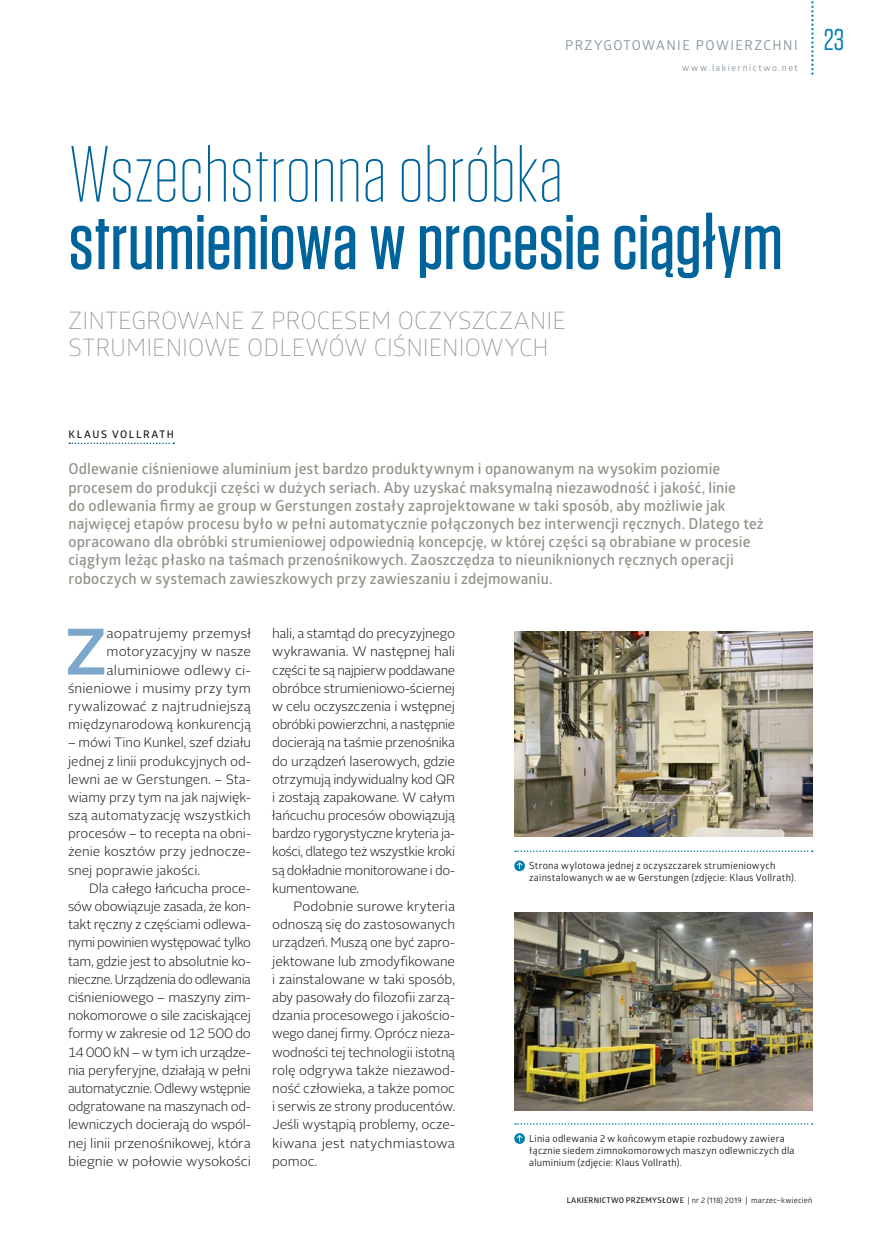
<style>
.page{position:relative;width:872px;height:1234px;background:#fff}
.page>*{position:absolute;margin:0;border:0;box-sizing:border-box;transform-origin:0 0}
.t1{font:500 79.5px "Tungsten";color:#00649c}
.t2{font:200 79.5px "Tungsten";letter-spacing:-.005em;color:#00649c}
.t3{font:500 65.4px "Alright Sans";color:#7da8cc}
.t4{font:30px "Tungsten";color:#007daf}
.t5{font:300 24px/27px "Glober";letter-spacing:.005em;color:#919188}
.t6{font:600 15px/18.1px "Glober";letter-spacing:.005em;color:#919188}
.t7{font:300 13.5px/18.1px "Alright Sans";color:#1a1a18;text-align:justify}
.t8{font:300 13.5px/18.1px "Alright Sans";color:#1a1a18;text-align:right;scale:1.04 1}
.t9{font:13.5px "Glober";letter-spacing:.11em;color:#83929b}
.t10{font:600 10.5px "Glober";letter-spacing:.155em;color:#1a1a18}
.t11{font:9.75px/12px "Glober";letter-spacing:.025em;color:#1a1a18}
.t12{font:9px "Glober";letter-spacing:.165em;color:#83929b}
.t13{font:7.8px "Glober";letter-spacing:.025em;color:#1a1a18}
.s1{font-weight:600}
</style>
<div class="page">
<svg style="left:69px;top:442px;width:105px;height:2px"></svg>
<img style="left:514px;top:631px;width:298px;height:205px">
<img style="left:514px;top:912px;width:298px;height:198px">
<svg style="left:515px;top:850px;width:297px;height:1px"></svg>
<svg style="left:514px;top:860px;width:11px;height:10px"></svg>
<svg style="left:515px;top:1123px;width:297px;height:1px"></svg>
<svg style="left:514px;top:1133px;width:11px;height:10px"></svg>
<svg style="left:811px;top:1px;width:2px;height:74px"></svg>
<p class="t9" style="left:565px;top:36px;width:234px">PRZYGOTOWANIE POWIERZCHNI</p>
<h3 class="t4" style="left:823px;top:24px;width:22px">23</h3>
<p class="t12" style="left:682px;top:61px;width:117px">www.lakiernictwo.net</p>
<h1 class="t2" style="left:68px;top:134px;width:496px">Wszechstronna obróbka</h1>
<h1 class="t1" style="left:68px;top:200px;width:716px">strumieniowa w procesie ciągłym</h1>
<h3 class="t5" style="left:69px;top:305px;width:498px">ZINTEGROWANE Z PROCESEM OCZYSZCZANIE<br>STRUMIENIOWE ODLEWÓW CIŚNIENIOWYCH</h3>
<p class="t10" style="left:69px;top:427px;width:107px">KLAUS VOLLRATH</p>
<p class="t6" style="left:68px;top:459px;width:697px">Odlewanie ciśnieniowe aluminium jest bardzo produktywnym i opanowanym na wysokim poziomie procesem do produkcji części w dużych seriach. Aby uzyskać maksymalną niezawodność i jakość, linie<br>do odlewania firmy ae group w Gerstungen zostały zaprojektowane w taki sposób, aby możliwie jak najwięcej etapów procesu było w pełni automatycznie połączonych bez interwencji ręcznych. Dlatego też opracowano dla obróbki strumieniowej odpowiednią koncepcję, w której części są obrabiane w procesie ciągłym leżąc płasko na taśmach przenośnikowych. Zaoszczędza to nieuniknionych ręcznych operacji roboczych w systemach zawieszkowych przy zawieszaniu i zdejmowaniu.</p>
<p class="t8" style="left:68px;top:624px;width:177px">aopatrujemy przemysł motoryzacyjny w nasze aluminiowe odlewy ci&shy;śnieniowe i musimy przy tym rywalizować z najtrudniejszą międzynarodową konkurencją</p>
<p class="t7" style="left:68px;top:733px;width:184px">– mówi Tino Kunkel, szef działu jednej z linii produkcyjnych od&shy;lewni ae w Gerstungen. – Sta&shy;wiamy przy tym na jak najwięk&shy;szą automatyzację wszystkich procesów – to recepta na obni&shy;żenie kosztów przy jednocze&shy;snej poprawie jakości.</p>
<p class="t7" style="left:68px;top:879px;width:184px;text-indent:21px">Dla całego łańcucha proce&shy;sów obowiązuje zasada, że kon&shy;takt ręczny z częściami odlewa&shy;nymi powinien występować tylko tam, gdzie jest to absolutnie ko&shy;nieczne. Urządzenia do odlewania ciśnieniowego – maszyny zim&shy;nokomorowe o sile zaciskającej formy w zakresie od 12 500 do 14 000 kN – w tym ich urządze&shy;nia peryferyjne, działają w pełni automatycznie. Odlewy wstępnie odgratowane na maszynach od&shy;lewniczych docierają do wspól&shy;nej linii przenośnikowej, która biegnie w połowie wysokości</p>
<h2 class="t3" style="left:65px;top:606px;width:44px">Z</h2>
<p class="t7" style="left:272px;top:624px;width:184px">hali, a stamtąd do precyzyjnego wykrawania. W następnej hali części te są najpierw poddawane obróbce strumieniowo-ściernej w celu oczyszczenia i wstępnej obróbki powierzchni, a następnie docierają na taśmie przenośnika do urządzeń laserowych, gdzie otrzymują indywidualny kod QR i zostają zapakowane. W całym łańcuchu procesów obowiązują bardzo rygorystyczne kryteria ja&shy;kości, dlatego też wszystkie kroki są dokładnie monitorowane i do&shy;kumentowane.</p>
<p class="t7" style="left:272px;top:897px;width:184px;text-indent:21px">Podobnie surowe kryteria odnoszą się do zastosowanych urządzeń. Muszą one być zapro&shy;jektowane lub zmodyfikowane i zainstalowane w taki sposób, aby pasowały do filozofii zarzą&shy;dzania procesowego i jakościo&shy;wego danej firmy. Oprócz nieza&shy;wodności tej technologii istotną rolę odgrywa także niezawod&shy;ność człowieka, a także pomoc i serwis ze strony producentów.<br>Jeśli wystąpią problemy, ocze&shy;kiwana jest natychmiastowa pomoc.</p>
<p class="t11" style="left:529px;top:859px;width:268px">Strona wylotowa jednej z oczyszczarek strumieniowych zainstalowanych w ae w Gerstungen (zdjęcie: Klaus Vollrath).</p>
<p class="t11" style="left:529px;top:1131px;width:267px">Linia odlewania 2 w końcowym etapie rozbudowy zawiera łącznie siedem zimnokomorowych maszyn odlewniczych dla aluminium (zdjęcie: Klaus Vollrath).</p>
<p class="t13" style="left:567px;top:1194px;width:247px"><span class="s1">LAKIERNICTWO PRZEMYSŁOWE</span> | nr 2 (118) 2019 | marzec–kwiecień</p>
</div>
